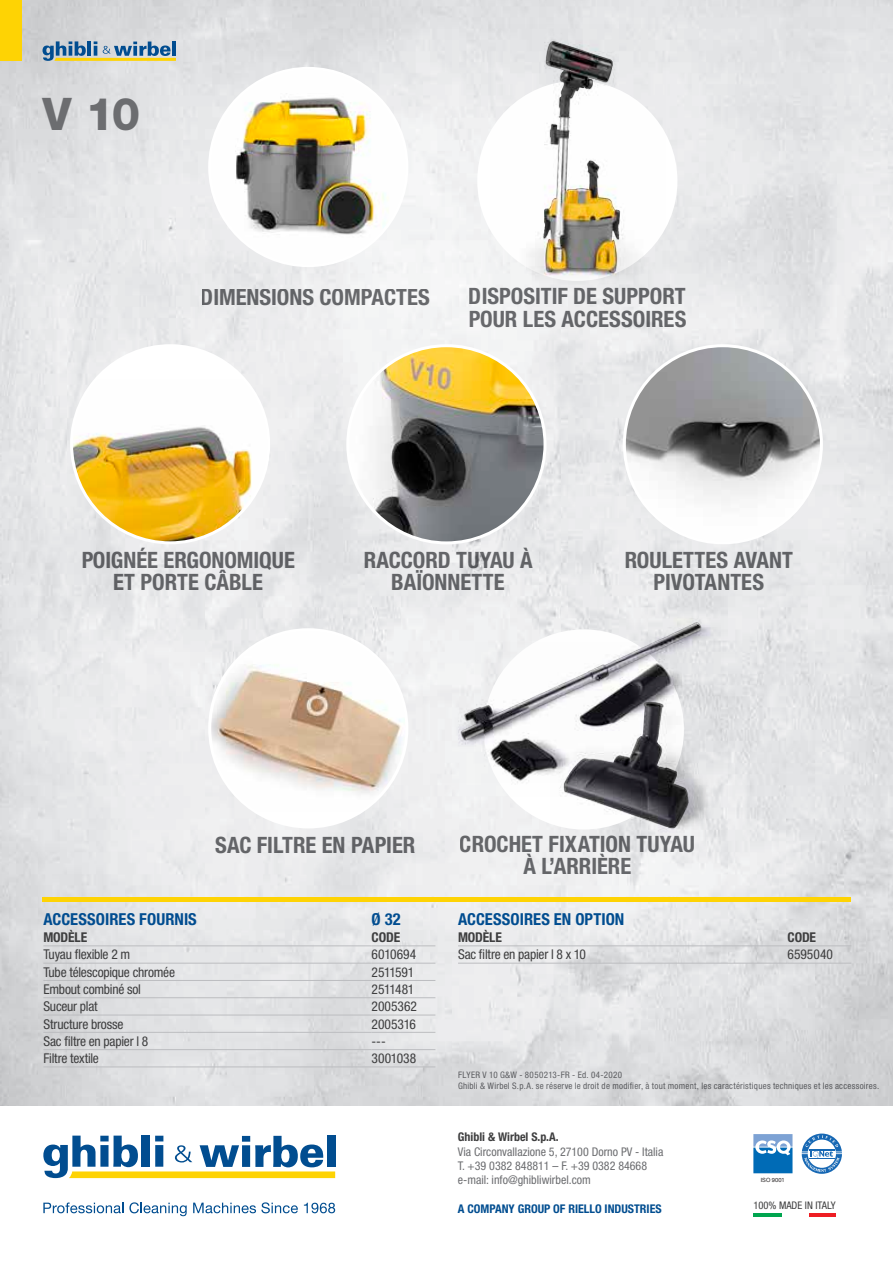
<style>
.page{position:relative;width:893px;height:1263px;background:#fff}
.page>*{position:absolute;margin:0;border:0;box-sizing:border-box;transform-origin:0 0}
._3-Testo{font:800 45px "Helvetica Neue LT Std";color:#6c6d70}
.t1{font:700 condensed 22.65px/22.6px "Helvetica Neue LT Std";color:#6c6d70;text-align:center}
.Tab-Titolo{font:700 condensed 16.5px "Helvetica Neue LT Std";letter-spacing:.005em;color:#014d90}
.Tab-testi{font:condensed 13.5px "Helvetica Neue LT Std";letter-spacing:-.015em;color:#3e3e3f}
.ACC_Titolo{font:700 condensed 13.5px "Helvetica Neue LT Std";letter-spacing:-.01em;color:#3e3e3f}
.Tab-Sottotito{font:700 condensed 13.5px "Helvetica Neue LT Std";letter-spacing:-.01em;color:#3e3e3f}
.t2{font:condensed 12px "Helvetica Neue LT Std";color:#6c6d70}
.t3{font:700 condensed 12px "Helvetica Neue LT Std";color:#014d90}
.t4{font:700 condensed 12px "Helvetica Neue LT Std";color:#3e3e3f}
.t5{font:condensed 10.5px "Helvetica Neue LT Std";color:#3e3e3f}
.t6{font:condensed 9px/10.8px "Helvetica Neue LT Std";letter-spacing:.03em;color:#6c6d70}
.t7{font:5.7px "Helvetica Neue";color:#231f20}
</style>
<div class="page">
<img style="left:0;top:0;width:893px;height:1106px">
<div style="left:42px;top:897px;width:808px;height:5px;background:#fed304"></div>
<svg style="left:43px;top:1135px;width:292px;height:43px"></svg>
<svg style="left:43px;top:1202px;width:80px;height:11px"></svg>
<svg style="left:129px;top:1202px;width:58px;height:14px"></svg>
<svg style="left:193px;top:1202px;width:105px;height:11px"></svg>
<svg style="left:304px;top:1203px;width:31px;height:10px"></svg>
<div style="left:800px;top:1132px;width:43px;height:43px;border:4px solid #fff;border-radius:50%"></div>
<svg style="left:753px;top:1134px;width:39px;height:39px;background:#5095cb"></svg>
<svg style="left:802px;top:1133px;width:40px;height:41px"></svg>
<hr style="left:809px;top:1213px;width:27px;height:3px;background:#ee1d23">
<hr style="left:753px;top:1213px;width:29px;height:3px;background:#00a54f">
<div style="left:72px;top:346px;width:197px;height:197px;background:#fff;border-radius:50%"></div>
<img style="left:72px;top:380px;width:197px;height:163px">
<div style="left:0;top:0;width:21px;height:61px;background:#fed304"></div>
<svg style="left:43px;top:41px;width:133px;height:20px;background:#92a7a2"></svg>
<img style="left:476px;top:783px;width:74px;height:14px">
<img style="left:550px;top:783px;width:172px;height:54px">
<img style="left:441px;top:583px;width:283px;height:200px">
<div style="left:210px;top:630px;width:197px;height:197px;background:#fff;border-radius:50%"></div>
<img style="left:210px;top:630px;width:197px;height:181px">
<img style="left:348px;top:346px;width:197px;height:197px;border-radius:99px">
<div style="left:479px;top:82px;width:197px;height:197px;background:#fff;border-radius:50%"></div>
<img style="left:624px;top:346px;width:197px;height:197px;border-radius:99px">
<img style="left:210px;top:68px;width:197px;height:198px;border-radius:99px">
<img style="left:491px;top:24px;width:175px;height:286px">
<hr style="left:43px;top:963px;width:329px;height:1px;background:#bcbdc0">
<hr style="left:372px;top:963px;width:63px;height:1px;background:#bcbdc0">
<hr style="left:43px;top:980px;width:329px;height:1px;background:#bcbdc0">
<hr style="left:372px;top:980px;width:63px;height:1px;background:#bcbdc0">
<hr style="left:43px;top:997px;width:329px;height:1px;background:#bcbdc0">
<hr style="left:372px;top:997px;width:63px;height:1px;background:#bcbdc0">
<hr style="left:43px;top:1015px;width:329px;height:1px;background:#bcbdc0">
<hr style="left:372px;top:1015px;width:63px;height:1px;background:#bcbdc0">
<hr style="left:43px;top:1032px;width:329px;height:1px;background:#bcbdc0">
<hr style="left:372px;top:1032px;width:63px;height:1px;background:#bcbdc0">
<hr style="left:43px;top:1066px;width:329px;height:1px;background:#bcbdc0">
<hr style="left:372px;top:1066px;width:63px;height:1px;background:#bcbdc0">
<hr style="left:43px;top:945px;width:329px;height:1px;background:#bcbdc0">
<hr style="left:372px;top:945px;width:63px;height:1px;background:#bcbdc0">
<hr style="left:43px;top:1049px;width:329px;height:1px;background:#bcbdc0">
<hr style="left:372px;top:1049px;width:63px;height:1px;background:#bcbdc0">
<hr style="left:458px;top:945px;width:330px;height:1px;background:#bcbdc0">
<hr style="left:788px;top:945px;width:63px;height:1px;background:#bcbdc0">
<hr style="left:458px;top:963px;width:330px;height:1px;background:#bcbdc0">
<hr style="left:788px;top:963px;width:63px;height:1px;background:#bcbdc0">
<p class="_3-Testo" style="left:43px;top:87px;width:99px">V 10</p>
<h2 class="t1" style="left:201px;top:286px;width:231px">DIMENSIONS COMPACTES</h2>
<h2 class="t1" style="left:468px;top:285px;width:220px;text-align:left">DISPOSITIF DE SUPPORT<br>POUR LES ACCESSOIRES</h2>
<h2 class="t1" style="left:81px;top:548px;width:215px">POIGNÉE ERGONOMIQUE<br>ET PORTE CÂBLE</h2>
<h2 class="t1" style="left:625px;top:548px;width:170px">ROULETTES AVANT<br>PIVOTANTES</h2>
<h2 class="t1" style="left:363px;top:548px;width:171px">RACCORD TUYAU À<br>BAÏONNETTE</h2>
<h2 class="t1" style="left:215px;top:833px;width:202px">SAC FILTRE EN PAPIER</h2>
<p class="Tab-Titolo" style="left:43px;top:909px;width:155px">ACCESSOIRES FOURNIS</p>
<p class="Tab-Titolo" style="left:372px;top:909px;width:31px">Ø 32</p>
<p class="ACC_Titolo" style="left:43px;top:929px;width:45px">MODÈLE</p>
<p class="ACC_Titolo" style="left:372px;top:929px;width:30px">CODE</p>
<p class="Tab-testi" style="left:43px;top:947px;width:88px">Tuyau flexible 2 m</p>
<p class="Tab-testi" style="left:372px;top:947px;width:46px">6010694</p>
<p class="Tab-testi" style="left:43px;top:964px;width:133px">Tube télescopique chromée</p>
<p class="Tab-testi" style="left:372px;top:964px;width:44px">2511591</p>
<p class="Tab-testi" style="left:43px;top:981px;width:99px">Embout combiné sol</p>
<p class="Tab-testi" style="left:372px;top:981px;width:44px">2511481</p>
<p class="Tab-testi" style="left:43px;top:999px;width:56px">Suceur plat</p>
<p class="Tab-testi" style="left:372px;top:999px;width:47px">2005362</p>
<p class="Tab-testi" style="left:43px;top:1016px;width:82px">Structure brosse</p>
<p class="Tab-testi" style="left:372px;top:1016px;width:46px">2005316</p>
<p class="Tab-testi" style="left:43px;top:1033px;width:106px">Sac filtre en papier l 8</p>
<p class="Tab-testi" style="left:372px;top:1033px;width:16px">---</p>
<p class="Tab-testi" style="left:43px;top:1050px;width:57px">Filtre textile</p>
<p class="Tab-testi" style="left:372px;top:1050px;width:46px">3001038</p>
<h2 class="t1" style="left:460px;top:832px;width:237px">CROCHET FIXATION TUYAU<br>À L’ARRIÈRE</h2>
<p class="Tab-Titolo" style="left:458px;top:909px;width:168px">ACCESSOIRES EN OPTION</p>
<p class="Tab-Sottotito" style="left:458px;top:929px;width:45px">MODÈLE</p>
<p class="Tab-Sottotito" style="left:788px;top:929px;width:30px">CODE</p>
<p class="Tab-testi" style="left:458px;top:947px;width:130px">Sac filtre en papier l 8 x 10</p>
<p class="Tab-testi" style="left:788px;top:947px;width:47px">6595040</p>
<p class="t6" style="left:458px;top:1069px;width:423px">FLYER V 10 G&amp;W - 8050213-FR - Ed. 04-2020<br>Ghibli &amp; Wirbel S.p.A. se réserve le droit de modifier, à tout moment, les caractéristiques techniques et les accessoires.</p>
<p class="t4" style="left:458px;top:1130px;width:102px">Ghibli &amp; Wirbel S.p.A.</p>
<p class="t2" style="left:458px;top:1144px;width:207px">Via Circonvallazione 5, 27100 Dorno PV - Italia</p>
<p class="t2" style="left:458px;top:1159px;width:191px">T. +39 0382 848811 – F. +39 0382 84668</p>
<p class="t2" style="left:458px;top:1173px;width:134px">e-mail: info@ghibliwirbel.com</p>
<p class="t3" style="left:458px;top:1202px;width:205px">A COMPANY GROUP OF RIELLO INDUSTRIES</p>
<p class="t7" style="left:761px;top:1175px;width:26px">ISO 9001</p>
<p class="t5" style="left:753px;top:1199px;width:84px">100% MADE IN ITALY</p>
</div>
